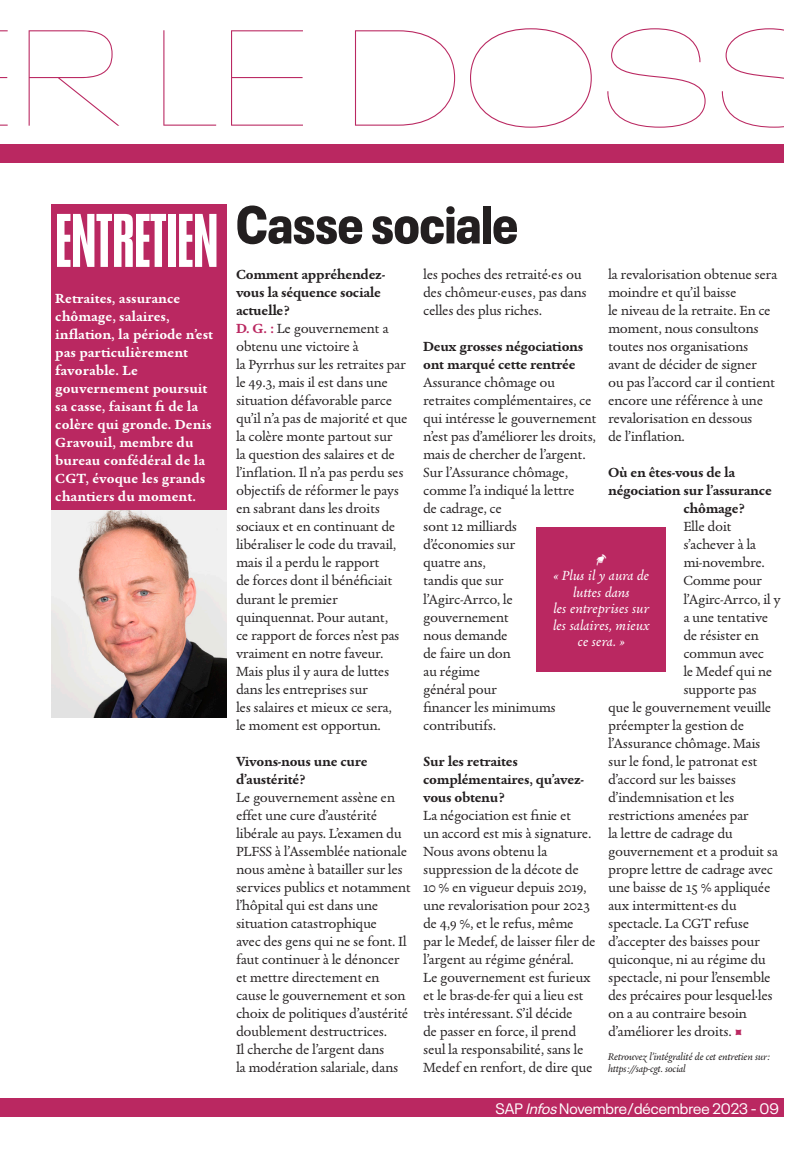
<style>
.page{position:relative;width:808px;height:1149px;background:#fff}
.page>*{position:absolute;margin:0;border:0;box-sizing:border-box;transform-origin:0 0}
.t1{font:200 expanded 135px "Neue Plak";color:#ba2861}
.t2{font:700 75px "Neue Plak Comp";color:#fff}
.t3{font:900 condensed 52.5px "Neue Plak";color:#231f20}
.t4{font:15px "Neue Plak";color:#fff}
.t5{font:14.25px/18px "Garalda";letter-spacing:-.03em;color:#231f20}
.t6{font:700 14.25px/18px "Garalda";color:#fff}
.t7{font:700 14.25px/18px "Garalda";letter-spacing:-.02em;color:#231f20}
.t8{font:italic 14.25px/16.5px "Garalda";color:#fff;text-align:center}
.t9{font:italic 10.5px/12px "Garalda";letter-spacing:-.02em;color:#231f20}
.s1{font-weight:700;color:#ba2861}
.s2{color:#ba2861}
.s3{font-style:italic}
</style>
<div class="page">
<div style="left:0;top:1098px;width:783px;height:18px;background:#ba2861"></div>
<div style="left:51px;top:204px;width:175px;height:327px;background:#ba2861"></div>
<div style="left:0;top:144px;width:783px;height:18px;background:#ba2861"></div>
<img style="left:51px;top:510px;width:175px;height:207px">
<div style="left:536px;top:527px;width:130px;height:144px;background:#ba2861"></div>
<p class="t1" style="left:16px;top:-26px;width:814px">R LE DOSS</p>
<p class="t2" style="left:55px;top:191px;width:164px">ENTRETIEN</p>
<p class="t6" style="left:55px;top:289px;width:160px">Retraites, assurance chômage, salaires, inflation, la période n’est pas particulièrement favorable. Le gouvernement poursuit sa casse, faisant fi de la colère qui gronde. Denis<br>Gravouil, membre du bureau confédéral de la<br>CGT, évoque les grands chantiers du moment.</p>
<p class="t3" style="left:236px;top:184px;width:283px">Casse sociale</p>
<p class="t7" style="left:236px;top:266px;width:151px">Comment appréhendez&shy;vous la séquence sociale actuelle ?</p>
<p class="t5" style="left:236px;top:320px;width:173px"><span class="s1">D. G. :</span> Le gouvernement a obtenu une victoire à<br>la Pyrrhus sur les retraites par le 49.3, mais il est dans une situation défavorable parce qu’il n’a pas de majorité et que la colère monte partout sur<br>la question des salaires et de l’inflation. Il n’a pas perdu ses objectifs de réformer le pays en sabrant dans les droits sociaux et en continuant de libéraliser le code du travail, mais il a perdu le rapport<br>de forces dont il bénéficiait durant le premier quinquennat. Pour autant,<br>ce rapport de forces n’est pas vraiment en notre faveur.<br>Mais plus il y aura de luttes dans les entreprises sur<br>les salaires et mieux ce sera,<br>le moment est opportun.</p>
<p class="t7" style="left:236px;top:752px;width:133px">Vivons-nous une cure d’austérité ?</p>
<p class="t5" style="left:236px;top:788px;width:177px">Le gouvernement assène en effet une cure d’austérité libérale au pays. L’examen du<br>PLFSS à l’Assemblée nationale nous amène à batailler sur les services publics et notamment l’hôpital qui est dans une situation catastrophique<br>avec des gens qui ne se font. Il faut continuer à le dénoncer et mettre directement en cause le gouvernement et son choix de politiques d’austérité doublement destructrices.<br>Il cherche de l’argent dans<br>la modération salariale, dans</p>
<p class="t5" style="left:608px;top:266px;width:171px">la revalorisation obtenue sera moindre et qu’il baisse<br>le niveau de la retraite. En ce moment, nous consultons toutes nos organisations avant de décider de signer<br>ou pas l’accord car il contient encore une référence à une revalorisation en dessous<br>de l’inflation.</p>
<p class="t7" style="left:608px;top:464px;width:129px">Où en êtes-vous de la</p>
<p class="t7" style="left:608px;top:482px;width:165px">négociation sur l’assurance</p>
<p class="t7" style="left:683px;top:500px;width:63px">chômage ?</p>
<p class="t5" style="left:683px;top:518px;width:50px">Elle doit</p>
<p class="t5" style="left:683px;top:536px;width:74px">s’achever à la</p>
<p class="t5" style="left:683px;top:554px;width:83px">mi-novembre.</p>
<p class="t5" style="left:683px;top:572px;width:80px">Comme pour</p>
<p class="t5" style="left:683px;top:590px;width:99px">l’Agirc-Arrco, il y</p>
<p class="t5" style="left:683px;top:608px;width:87px">a une tentative</p>
<p class="t5" style="left:683px;top:626px;width:77px">de résister en</p>
<p class="t5" style="left:683px;top:644px;width:82px">commun avec</p>
<p class="t5" style="left:683px;top:662px;width:91px">le Medef qui ne</p>
<p class="t5" style="left:683px;top:680px;width:75px">supporte pas</p>
<p class="t5" style="left:608px;top:698px;width:165px">que le gouvernement veuille</p>
<p class="t5" style="left:608px;top:716px;width:138px">préempter la gestion de</p>
<p class="t5" style="left:608px;top:734px;width:154px">l’Assurance chômage. Mais</p>
<p class="t5" style="left:608px;top:752px;width:151px">sur le fond, le patronat est</p>
<p class="t5" style="left:608px;top:770px;width:130px">d’accord sur les baisses</p>
<p class="t5" style="left:608px;top:788px;width:128px">d’indemnisation et les</p>
<p class="t5" style="left:608px;top:806px;width:142px">restrictions amenées par</p>
<p class="t5" style="left:608px;top:824px;width:126px">la lettre de cadrage du</p>
<p class="t5" style="left:608px;top:842px;width:172px">gouvernement et a produit sa</p>
<p class="t5" style="left:608px;top:860px;width:166px">propre lettre de cadrage avec</p>
<p class="t5" style="left:608px;top:878px;width:164px">une baisse de 15 % appliquée</p>
<p class="t5" style="left:608px;top:896px;width:130px">aux intermittent·es du</p>
<p class="t5" style="left:608px;top:914px;width:143px">spectacle. La CGT refuse</p>
<p class="t5" style="left:608px;top:932px;width:153px">d’accepter des baisses pour</p>
<p class="t5" style="left:608px;top:950px;width:159px">quiconque, ni au régime du</p>
<p class="t5" style="left:608px;top:968px;width:164px">spectacle, ni pour l’ensemble</p>
<p class="t5" style="left:608px;top:986px;width:166px">des précaires pour lesquel·les</p>
<p class="t5" style="left:608px;top:1004px;width:140px">on a au contraire besoin</p>
<p class="t5" style="left:608px;top:1022px;width:136px">d’améliorer les droits. <span class="s2">■</span></p>
<p class="t9" style="left:608px;top:1050px;width:164px">Retrouvez l’intégralité de cet entretien sur : https ://sap-cgt. social</p>
<p class="t5" style="left:423px;top:266px;width:165px">les poches des retraité·es ou des chômeur·euses, pas dans celles des plus riches.</p>
<p class="t7" style="left:423px;top:338px;width:162px">Deux grosses négociations ont marqué cette rentrée</p>
<p class="t5" style="left:423px;top:374px;width:175px">Assurance chômage ou retraites complémentaires, ce qui intéresse le gouvernement n’est pas d’améliorer les droits, mais de chercher de l’argent.<br>Sur l’Assurance chômage, comme l’a indiqué la lettre<br>de cadrage, ce<br>sont 12 milliards<br>d’économies sur<br>quatre ans,<br>tandis que sur<br>l’Agirc-Arrco, le gouvernement<br>nous demande<br>de faire un don<br>au régime<br>général pour<br>financer les minimums contributifs.</p>
<p class="t7" style="left:423px;top:752px;width:162px">Sur les retraites complémentaires, qu’avez&shy;vous obtenu ?</p>
<p class="t5" style="left:423px;top:806px;width:174px">La négociation est finie et<br>un accord est mis à signature.<br>Nous avons obtenu la suppression de la décote de<br>10 % en vigueur depuis 2019, une revalorisation pour 2023 de 4,9 %, et le refus, même par le Medef, de laisser filer de l’argent au régime général.<br>Le gouvernement est furieux et le bras-de-fer qui a lieu est très intéressant. S’il décide<br>de passer en force, il prend seul la responsabilité, sans le<br>Medef en renfort, de dire que</p>
<p class="t8" style="left:595px;top:551px;width:14px">P</p>
<p class="t8" style="left:553px;top:568px;width:98px">« Plus il y aura de luttes dans<br>les entreprises sur les salaires, mieux ce sera. »</p>
<p class="t4" style="left:495px;top:1096px;width:285px">SAP <span class="s3">Infos</span>Novembre/décembree 2023 - 09</p>
</div>
